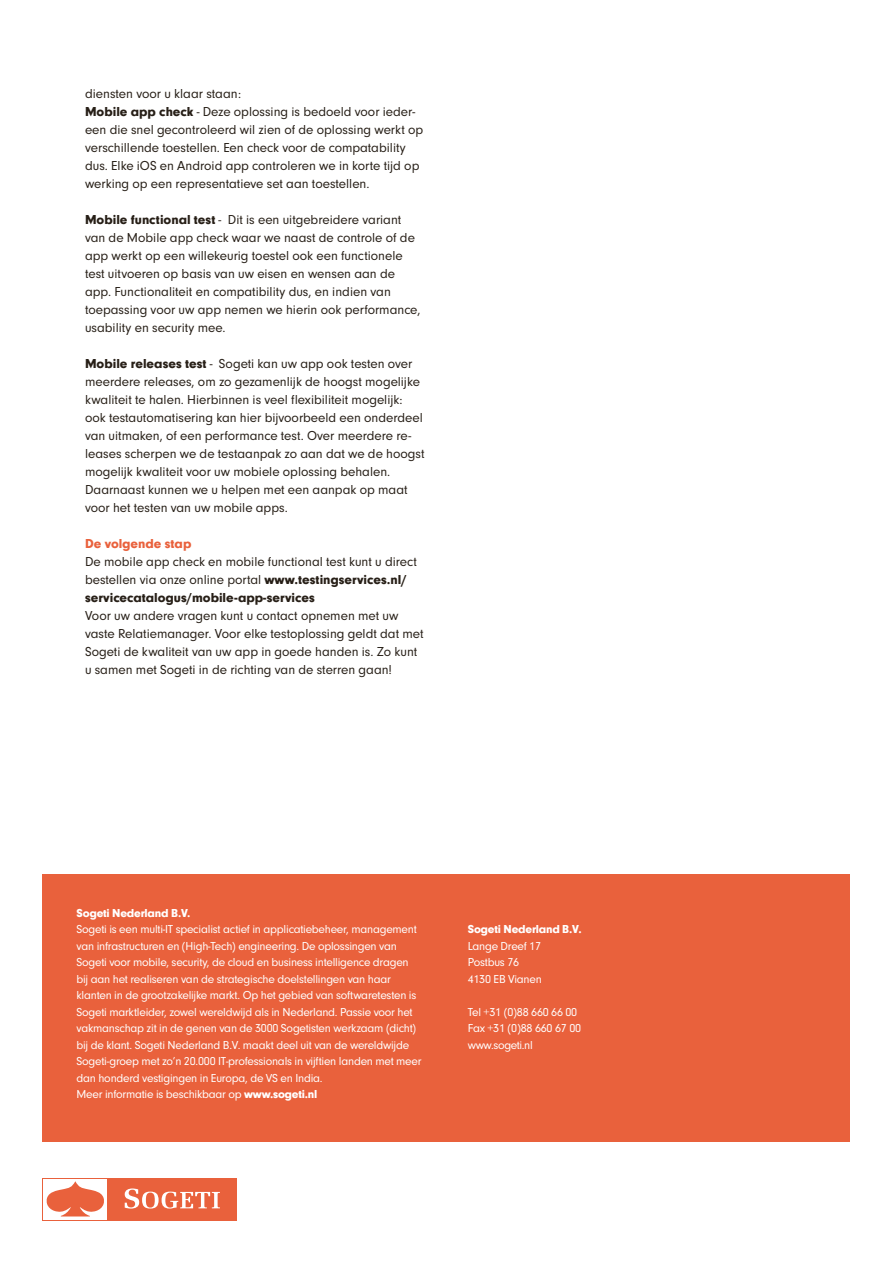
<style>
.page{position:relative;width:893px;height:1263px;background:#fff}
.page>*{position:absolute;margin:0;border:0;box-sizing:border-box;transform-origin:0 0}
.t1{font:13.5px/18px "Neuzeit Gro";color:#271f17}
.t2{font:900 13.5px "Neuzeit Gro";color:#e9613c}
.t3{font:12px/16.5px "Neuzeit Gro";letter-spacing:-.02em;color:#fff}
.t4{font:900 12px "Neuzeit Gro";letter-spacing:-.02em;color:#fff}
.s1{font-weight:900}
</style>
<div class="page">
<div style="left:43px;top:1178px;width:194px;height:42px;background:#e9613c"></div>
<div style="left:44px;top:1179px;width:63px;height:40px;background:#fff"></div>
<svg style="left:46px;top:1181px;width:58px;height:35px"></svg>
<svg style="left:125px;top:1188px;width:95px;height:20px"></svg>
<div style="left:43px;top:874px;width:807px;height:268px;background:#e9613c"></div>
<p class="t1" style="left:85px;top:85px;width:340px">diensten voor u klaar staan:<br><span class="s1">Mobile app check</span> - Deze oplossing is bedoeld voor ieder&shy;een die snel gecontroleerd wil zien of de oplossing werkt op verschillende toestellen. Een check voor de compatability dus. Elke iOS en Android app controleren we in korte tijd op werking op een representatieve set aan toestellen.</p>
<p class="t1" style="left:85px;top:211px;width:337px"><span class="s1">Mobile functional test</span> - Dit is een uitgebreidere variant van de Mobile app check waar we naast de controle of de app werkt op een willekeurig toestel ook een functionele test uitvoeren op basis van uw eisen en wensen aan de app. Functionaliteit en compatibility dus, en indien van toepassing voor uw app nemen we hierin ook performance, usability en security mee.</p>
<p class="t1" style="left:85px;top:355px;width:341px"><span class="s1">Mobile releases test</span> - Sogeti kan uw app ook testen over meerdere releases, om zo gezamenlijk de hoogst mogelijke kwaliteit te halen. Hierbinnen is veel flexibiliteit mogelijk: ook testautomatisering kan hier bijvoorbeeld een onderdeel van uitmaken, of een performance test. Over meerdere re&shy;leases scherpen we de testaanpak zo aan dat we de hoogst mogelijk kwaliteit voor uw mobiele oplossing behalen.<br>Daarnaast kunnen we u helpen met een aanpak op maat voor het testen van uw mobile apps.</p>
<p class="t2" style="left:85px;top:536px;width:108px">De volgende stap</p>
<p class="t1" style="left:85px;top:553px;width:334px">De mobile app check en mobile functional test kunt u direct bestellen via onze online portal <span class="s1">www.testingservices.nl/ servicecatalogus/mobile-app-services</span></p>
<p class="t1" style="left:85px;top:607px;width:340px">Voor uw andere vragen kunt u contact opnemen met uw vaste Relatiemanager. Voor elke testoplossing geldt dat met Sogeti de kwaliteit van uw app in goede handen is. Zo kunt u samen met Sogeti in de richting van de sterren gaan!</p>
<p class="t4" style="left:77px;top:906px;width:116px">Sogeti Nederland B.V.</p>
<p class="t3" style="left:77px;top:921px;width:347px">Sogeti is een multi-IT specialist actief in applicatiebeheer, management van infrastructuren en (High-Tech) engineering. De oplossingen van Sogeti voor mobile, security, de cloud en business intelligence dragen bij aan het realiseren van de strategische doelstellingen van haar klanten in de grootzakelijke markt. Op het gebied van softwaretesten is Sogeti marktleider, zowel wereldwijd als in Nederland. Passie voor het vakmanschap zit in de genen van de 3000 Sogetisten werkzaam (dicht) bij de klant. Sogeti Nederland B.V. maakt deel uit van de wereldwijde Sogeti-groep met zo’n 20.000 IT-professionals in vijftien landen met meer dan honderd vestigingen in Europa, de VS en India.<br>Meer informatie is beschikbaar op <span class="s1">www.sogeti.nl</span></p>
<p class="t4" style="left:468px;top:922px;width:116px">Sogeti Nederland B.V.</p>
<p class="t3" style="left:468px;top:938px;width:76px">Lange Dreef 17<br>Postbus 76<br>4130 EB Vianen</p>
<p class="t3" style="left:468px;top:1004px;width:115px">Tel +31 (0)88 660 66 00<br>Fax +31 (0)88 660 67 00 www.sogeti.nl</p>
</div>
